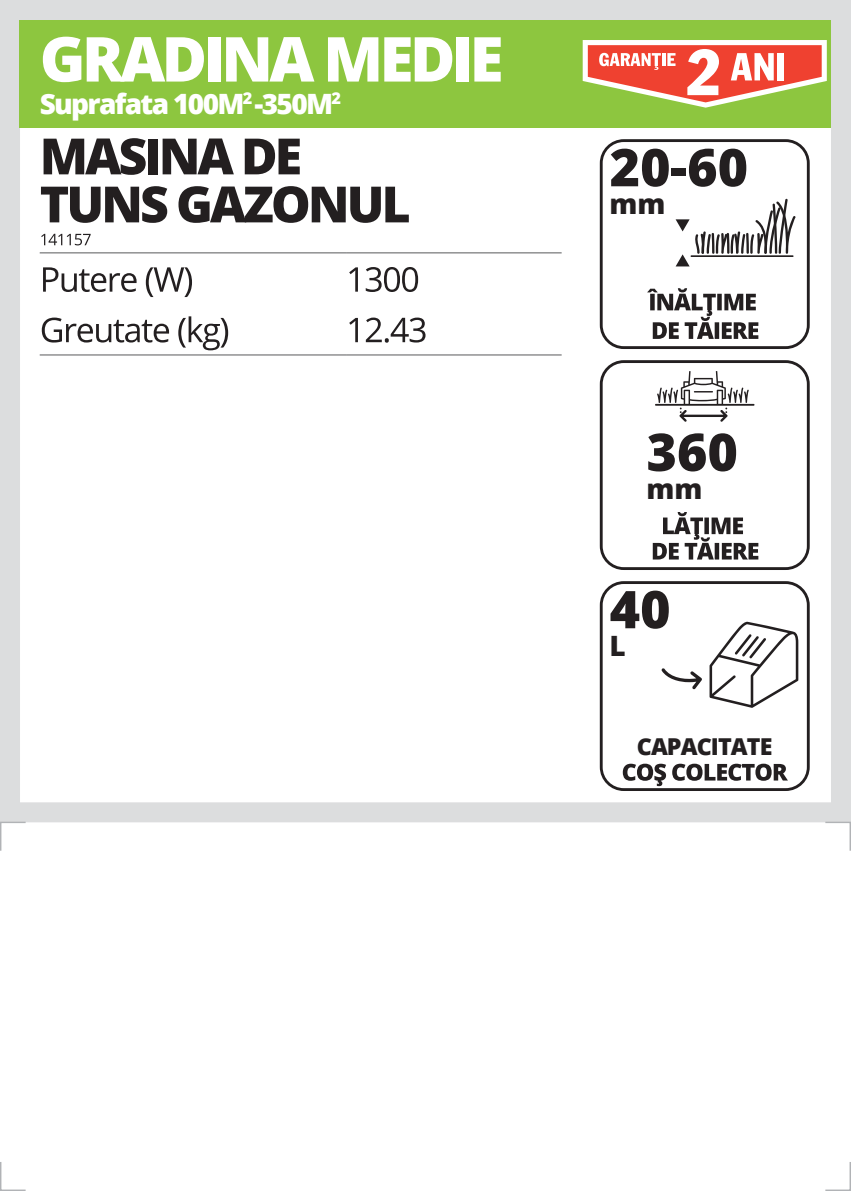
<style>
.page{position:relative;width:851px;height:1191px;background:#fff}
.page>*{position:absolute;margin:0;border:0;box-sizing:border-box;transform-origin:0 0}
.t1{font:800 62px "Open Sans";letter-spacing:-.06em;color:#fff}
.t2{font:800 52px "Open Sans";color:#231f20}
.t3{font:800 50px/48px "Open Sans";letter-spacing:-.06em;color:#231f20}
.t4{font:800 28px "Open Sans";letter-spacing:-.06em;color:#fff}
.t5{font:800 28px "Open Sans";color:#231f20}
.t6{font:800 23.2px "Open Sans";letter-spacing:-.04em;color:#231f20}
</style>
<div class="page">
<div style="left:0;top:0;width:850px;height:822px;border:20px solid #dcddde"></div>
<svg style="left:0;top:821px;width:27px;height:30px"></svg>
<svg style="left:823px;top:821px;width:27px;height:30px"></svg>
<svg style="left:0;top:1162px;width:26px;height:29px"></svg>
<svg style="left:825px;top:1162px;width:25px;height:29px"></svg>
<div style="left:20px;top:20px;width:811px;height:108px;background:#8dc63f"></div>
<svg style="left:582px;top:40px;width:244px;height:68px"></svg>
<svg style="left:599px;top:360px;width:210px;height:210px"></svg>
<svg style="left:652px;top:512px;width:106px;height:47px"></svg>
<svg style="left:655px;top:371px;width:99px;height:51px"></svg>
<svg style="left:599px;top:139px;width:210px;height:210px"></svg>
<svg style="left:647px;top:288px;width:111px;height:51px"></svg>
<svg style="left:675px;top:199px;width:120px;height:67px"></svg>
<svg style="left:599px;top:581px;width:210px;height:210px"></svg>
<svg style="left:622px;top:763px;width:165px;height:23px"></svg>
<svg style="left:709px;top:622px;width:89px;height:86px"></svg>
<svg style="left:661px;top:668px;width:40px;height:21px"></svg>
<svg style="left:41px;top:234px;width:50px;height:11px"></svg>
<hr style="left:40px;top:354px;width:306px;height:1px;background:#58595b">
<hr style="left:346px;top:354px;width:215px;height:1px;background:#58595b">
<hr style="left:40px;top:252px;width:306px;height:1px;background:#58595b">
<hr style="left:346px;top:252px;width:215px;height:1px;background:#58595b">
<svg style="left:43px;top:267px;width:149px;height:30px"></svg>
<svg style="left:349px;top:267px;width:69px;height:25px"></svg>
<svg style="left:42px;top:316px;width:186px;height:34px"></svg>
<svg style="left:349px;top:317px;width:76px;height:26px"></svg>
<h1 class="t1" style="left:40px;top:12px;width:465px">GRADINA MEDIE</h1>
<p class="t4" style="left:40px;top:82px;width:303px">Suprafata 100M<sup>2</sup> -350M<sup>2</sup></p>
<h3 class="t3" style="left:40px;top:130px;width:372px">MASINA DE<br>TUNS GAZONUL</h3>
<h2 class="t2" style="left:609px;top:128px;width:140px">20-60</h2>
<p class="t5" style="left:609px;top:183px;width:57px">mm</p>
<h2 class="t2" style="left:646px;top:412px;width:93px">360</h2>
<p class="t5" style="left:646px;top:467px;width:57px">mm</p>
<h2 class="t2" style="left:609px;top:570px;width:62px">40</h2>
<p class="t5" style="left:609px;top:625px;width:18px">L</p>
<p class="t6" style="left:636px;top:729px;width:137px">CAPACITATE</p>
</div>
